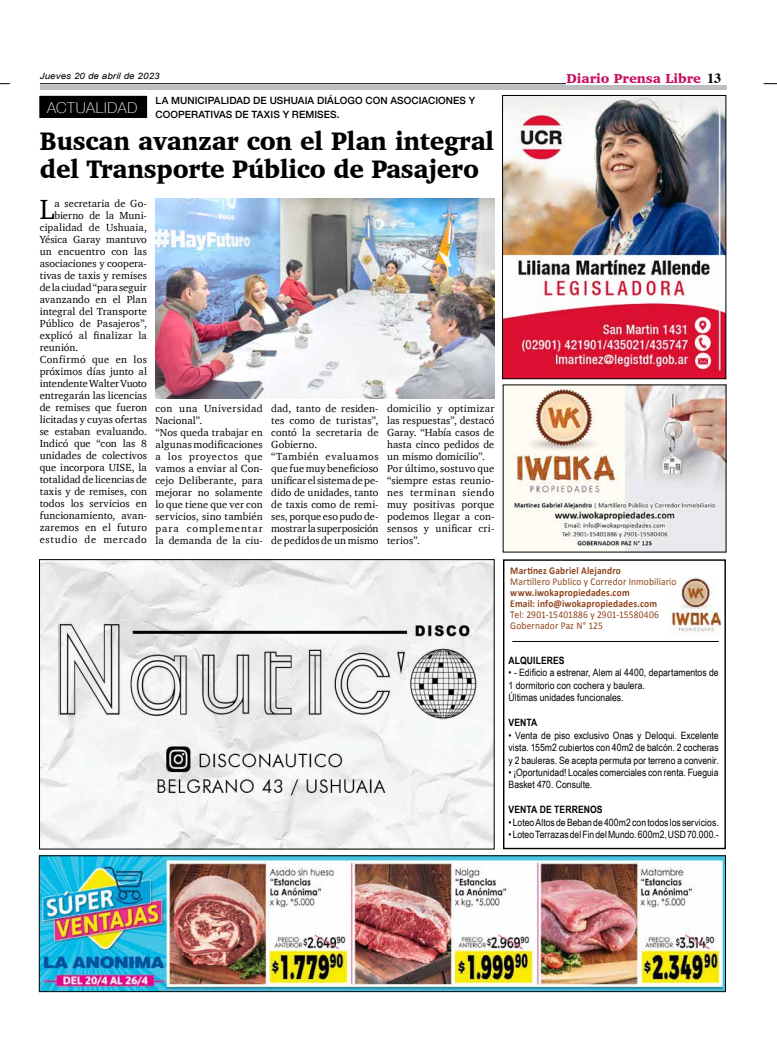
<style>
.page{position:relative;width:777px;height:1063px;background:#fff}
.page>*{position:absolute;margin:0;border:0;box-sizing:border-box;transform-origin:0 0}
.t1{font:28.4px "Charter";color:#000}
.t2{font:900 25.9px/28.7px "Charter";letter-spacing:-.01em;color:#000;scale:.95 1}
.t3{font:100 15px "Helvetica Neue";letter-spacing:.055em;color:#fff}
.t4{font:900 13.2px "Charter";color:#c80c5f}
.t5{font:10.5px/12px "Charter";letter-spacing:.01em;color:#000}
.t6{font:10.5px "Charter";letter-spacing:-.015em;color:#000}
.t7{font:10.5px "Charter";letter-spacing:.03em;color:#000}
.t8{font:10.5px "Charter";letter-spacing:.065em;color:#000}
.t9{font:10.4px/11px "Calibri";letter-spacing:.015em;color:#8f431a;scale:.91 1}
.t10{font:700 10.4px/11px "Calibri";letter-spacing:.02em;color:#8f431a;scale:.91 1}
.t11{font:10.1px/12.5px "Arial Narrow";letter-spacing:.005em;color:#000;scale:1.04 1}
.t12{font:700 10.1px "Arial Narrow";letter-spacing:.005em;color:#000;scale:1.04 1}
.t13{font:500 10px/14px "Helvetica Neue";letter-spacing:.01em;color:#000}
.t14{font:italic 8.8px "Arial";letter-spacing:.01em;color:#000;scale:1.11 1}
.s1{font-family:"Times";font-weight:700;font-size:14px;color:#000}
</style>
<div class="page">
<hr style="left:40px;top:83px;width:526px;height:1px;background:#000">
<hr style="left:40px;top:85px;width:686px;height:4px;background:#bcbec0">
<svg style="left:763px;top:83px;width:14px;height:1px"></svg>
<div style="left:503px;top:559px;width:223px;height:290px;border:1px solid #000"></div>
<img style="left:669px;top:578px;width:51px;height:56px">
<hr style="left:512px;top:641px;width:206px;height:1px;background:#000">
<img style="left:41px;top:561px;width:451px;height:286px">
<div style="left:39px;top:559px;width:455px;height:290px;border:1px solid #000"></div>
<img style="left:504px;top:97px;width:220px;height:280px">
<div style="left:502px;top:95px;width:224px;height:284px;border:1px solid #000"></div>
<img style="left:41px;top:857px;width:683px;height:133px">
<div style="left:39px;top:855px;width:687px;height:137px;border:1px solid #000"></div>
<img style="left:505px;top:387px;width:219px;height:163px">
<div style="left:40px;top:96px;width:107px;height:21px;background:#000"></div>
<img style="left:155px;top:198px;width:339px;height:200px">
<p class="t14" style="left:40px;top:70px;width:110px">Jueves 20 de abril de 2023</p>
<h3 class="t3" style="left:47px;top:96px;width:92px">ACTUALIDAD</h3>
<p class="t13" style="left:155px;top:93px;width:321px">LA MUNICIPALIDAD DE USHUAIA DIÁLOGO CON ASOCIACIONES Y<br>COOPERATIVAS DE TAXIS Y REMISES.</p>
<h2 class="t2" style="left:40px;top:126px;width:480px">Buscan avanzar con el Plan integral del Transporte Público de Pasajero</h2>
<h1 class="t1" style="left:40px;top:185px;width:16px">L</h1>
<p class="t5" style="left:54px;top:197px;width:94px">a secretaria de Go-</p>
<p class="t5" style="left:54px;top:209px;width:94px">bierno de la Muni-</p>
<p class="t5" style="left:40px;top:221px;width:109px">cipalidad de Ushuaia,</p>
<p class="t5" style="left:40px;top:233px;width:109px">Yésica Garay mantuvo</p>
<p class="t5" style="left:40px;top:245px;width:109px">un encuentro con las</p>
<p class="t5" style="left:40px;top:257px;width:109px">asociaciones y coopera-</p>
<p class="t5" style="left:40px;top:269px;width:109px">tivas de taxis y remises</p>
<p class="t5" style="left:40px;top:281px;width:109px">de la ciudad “para seguir</p>
<p class="t5" style="left:40px;top:293px;width:109px">avanzando en el Plan</p>
<p class="t5" style="left:40px;top:305px;width:109px">integral del Transporte</p>
<p class="t5" style="left:40px;top:317px;width:109px">Público de Pasajeros”,</p>
<p class="t5" style="left:40px;top:329px;width:109px">explicó al finalizar la</p>
<p class="t5" style="left:40px;top:341px;width:40px">reunión.</p>
<p class="t7" style="left:40px;top:351px;width:109px">Confirmó que en los</p>
<p class="t5" style="left:40px;top:365px;width:109px">próximos días junto al</p>
<p class="t6" style="left:40px;top:375px;width:109px">intendente Walter Vuoto</p>
<p class="t5" style="left:40px;top:389px;width:109px">entregarán las licencias</p>
<p class="t5" style="left:40px;top:401px;width:109px">de remises que fueron</p>
<p class="t5" style="left:40px;top:413px;width:109px">licitadas y cuyas ofertas</p>
<p class="t5" style="left:40px;top:425px;width:109px">se estaban evaluando.</p>
<p class="t5" style="left:40px;top:437px;width:109px">Indicó que “con las 8</p>
<p class="t5" style="left:40px;top:449px;width:109px">unidades de colectivos</p>
<p class="t5" style="left:40px;top:461px;width:109px">que incorpora UISE, la</p>
<p class="t5" style="left:40px;top:473px;width:109px">totalidad de licencias de</p>
<p class="t5" style="left:40px;top:485px;width:109px">taxis y de remises, con</p>
<p class="t5" style="left:40px;top:497px;width:109px">todos los servicios en</p>
<p class="t5" style="left:40px;top:509px;width:109px">funcionamiento, avan-</p>
<p class="t5" style="left:40px;top:521px;width:109px">zaremos en el futuro</p>
<p class="t8" style="left:40px;top:531px;width:109px">estudio de mercado</p>
<p class="t5" style="left:155px;top:402px;width:109px">con una Universidad<br>Nacional”.<br>“Nos queda trabajar en algunas modificaciones a los proyectos que vamos a enviar al Con&shy;cejo Deliberante, para mejorar no solamente lo que tiene que ver con servicios, sino también para complementar la demanda de la ciu-</p>
<p class="t5" style="left:271px;top:402px;width:109px">dad, tanto de residen&shy;tes como de turistas”, contó la secretaria de<br>Gobierno.<br>“También evaluamos que fue muy beneficioso unificar el sistema de pe&shy;dido de unidades, tanto de taxis como de remi&shy;ses, porque eso pudo de&shy;mostrar la superposición de pedidos de un mismo</p>
<p class="t5" style="left:387px;top:402px;width:109px">domicilio y optimizar las respuestas”, destacó<br>Garay. “Había casos de hasta cinco pedidos de un mismo domicilio”.<br>Por último, sostuvo que “siempre estas reunio&shy;nes terminan siendo muy positivas porque podemos llegar a con&shy;sensos y unificar cri&shy;terios”.</p>
<p class="t4" style="left:566px;top:71px;width:156px">Diario Prensa Libre <span class="s1">13</span></p>
<p class="t10" style="left:510px;top:565px;width:123px">Martinez Gabriel Alejandro</p>
<p class="t9" style="left:510px;top:576px;width:184px">Martillero Publico y Corredor Inmobiliario</p>
<p class="t10" style="left:510px;top:587px;width:163px">www.iwokapropiedades.com<br>Email: info@iwokapropiedades.com</p>
<p class="t9" style="left:510px;top:609px;width:165px">Tel: 2901-15401886 y 2901-15580406<br>Gobernador Paz N° 125</p>
<p class="t12" style="left:508px;top:652px;width:55px">ALQUILERES</p>
<p class="t11" style="left:508px;top:666px;width:203px">• - Edificio a estrenar, Alem al 4400, departamentos de<br>1 dormitorio con cochera y baulera.<br>Últimas unidades funcionales.</p>
<p class="t12" style="left:508px;top:715px;width:29px">VENTA</p>
<p class="t11" style="left:508px;top:728px;width:203px;text-align:justify">• Venta de piso exclusivo Onas y Deloqui. Excelente vista. 155m2 cubiertos con 40m2 de balcón. 2 cocheras y 2 bauleras. Se acepta permuta por terreno a convenir.</p>
<p class="t11" style="left:508px;top:766px;width:203px">• ¡Oportunidad! Locales comerciales con renta. Fueguia<br>Basket 470. Consulte.</p>
<p class="t12" style="left:508px;top:802px;width:92px">VENTA DE TERRENOS</p>
<p class="t11" style="left:508px;top:816px;width:203px">• Loteo Altos de Beban de 400m2 con todos los servicios.</p>
<p class="t11" style="left:508px;top:828px;width:203px">• Loteo Terrazas del Fin del Mundo. 600m2, USD 70.000.-</p>
</div>
